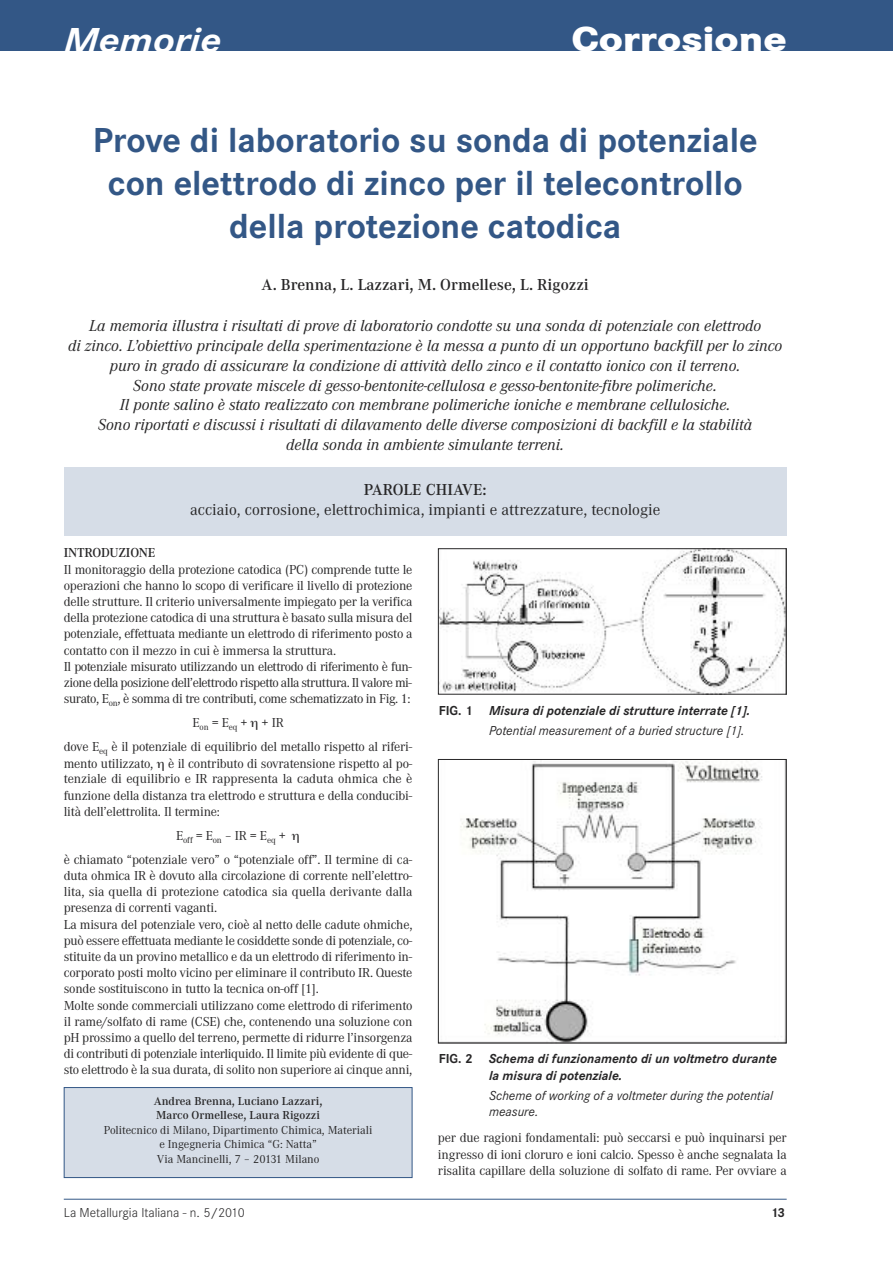
<style>
.page{position:relative;width:893px;height:1263px;background:#fff}
.page>*{position:absolute;margin:0;border:0;box-sizing:border-box;transform-origin:0 0}
.t1{font:700 36px/43.2px "Corporate S";color:#335786;text-align:center}
.t2{font:800 36px "Corporate S";color:#fff;scale:1.14 1}
.t3{font:italic 700 36px "Corporate S";color:#fff;scale:1.14 1}
.t4{font:italic 16.5px/19.8px "Corporate A";color:#272627;text-align:center}
.t5{font:16.5px "Corporate A";color:#272627}
.t6{font:600 16.5px "Corporate A";color:#272627}
.t7{font:13.5px/16.2px "Corporate A";letter-spacing:-.015em;color:#272627}
.t8{font:italic 700 13.5px/20.4px "Corporate S";color:#272627}
.t9{font:italic 13.5px/16.2px "Corporate S";color:#272627}
.t10{font:300 13.5px "Corporate S";color:#272627}
.t11{font:600 13.5px "Corporate A";letter-spacing:-.015em;color:#272627}
.t12{font:700 13.5px "Corporate S";color:#272627}
.t13{font:12px/14.4px "Corporate A";color:#272627;text-align:center}
.t14{font:600 12px/14.4px "Corporate A";color:#272627}
.s1{font-style:normal}
.s2{font-weight:400}
</style>
<div class="page">
<div style="left:0;top:0;width:893px;height:51px;background:#335786"></div>
<hr style="left:64px;top:1199px;width:723px;height:1px;background:#335786">
<div style="left:65px;top:1088px;width:347px;height:89px;background:#d6dde7"></div>
<div style="left:64px;top:1087px;width:348px;height:91px;border:1px solid #335786"></div>
<div style="left:64px;top:467px;width:723px;height:68px;background:#d6dde7"></div>
<img style="left:440px;top:550px;width:345px;height:143px">
<div style="left:438px;top:548px;width:349px;height:147px;border:1px solid #272627"></div>
<img style="left:460px;top:761px;width:325px;height:280px">
<div style="left:438px;top:759px;width:349px;height:284px;border:1px solid #272627"></div>
<h1 class="t3" style="left:64px;top:18px;width:140px">Memorie</h1>
<h1 class="t2" style="left:571px;top:18px;width:190px">Corrosione</h1>
<h1 class="t1" style="left:93px;top:118px;width:666px">Prove di laboratorio su sonda di potenziale con elettrodo di zinco per il telecontrollo della protezione catodica</h1>
<p class="t6" style="left:262px;top:274px;width:329px">A. Brenna, L. Lazzari, M. Ormellese, L. Rigozzi</p>
<p class="t4" style="left:68px;top:316px;width:716px">La memoria illustra i risultati di prove di laboratorio condotte su una sonda di potenziale con elettrodo<br>di zinco. L’obiettivo principale della sperimentazione è la messa a punto di un opportuno backfill per lo zinco puro in grado di assicurare la condizione di attività dello zinco e il contatto ionico con il terreno.<br>Sono state provate miscele di gesso-bentonite-cellulosa e gesso-bentonite-fibre polimeriche.<br>Il ponte salino è stato realizzato con membrane polimeriche ioniche e membrane cellulosiche.<br>Sono riportati e discussi i risultati di dilavamento delle diverse composizioni di backfill e la stabilità<br>della sonda in ambiente simulante terreni.</p>
<p class="t6" style="left:364px;top:480px;width:124px">PAROLE CHIAVE:</p>
<p class="t5" style="left:190px;top:499px;width:472px">acciaio, corrosione, elettrochimica, impianti e attrezzature, tecnologie</p>
<p class="t11" style="left:64px;top:545px;width:93px">INTRODUZIONE</p>
<p class="t7" style="left:64px;top:561px;width:350px">Il monitoraggio della protezione catodica (PC) comprende tutte le operazioni che hanno lo scopo di verificare il livello di protezione delle strutture. Il criterio universalmente impiegato per la verifica della protezione catodica di una struttura è basato sulla misura del potenziale, effettuata mediante un elettrodo di riferimento posto a contatto con il mezzo in cui è immersa la struttura.<br>Il potenziale misurato utilizzando un elettrodo di riferimento è fun&shy;zione della posizione dell’elettrodo rispetto alla struttura. Il valore mi&shy;surato, E<sub>on</sub>, è somma di tre contributi, come schematizzato in Fig. 1:</p>
<p class="t7" style="left:64px;top:711px;width:350px;line-height:23.7px;text-align:center">E<sub>on</sub> = E<sub>eq</sub> + + IR<br>dove E<sub>eq</sub> è il potenziale di equilibrio del metallo rispetto al riferi-</p>
<p class="t7" style="left:64px;top:755px;width:350px;text-align:justify">mento utilizzato, è il contributo di sovratensione rispetto al po&shy;tenziale di equilibrio e IR rappresenta la caduta ohmica che è funzione della distanza tra elettrodo e struttura e della conducibi&shy;lità dell’elettrolita. Il termine:</p>
<p class="t7" style="left:64px;top:823px;width:350px;line-height:23.7px;text-indent:112px">E<sub>off</sub> = E<sub>on</sub> – IR = E<sub>eq</sub> +<br>è chiamato “potenziale vero” o “potenziale off”. Il termine di ca-</p>
<p class="t7" style="left:64px;top:867px;width:350px">duta ohmica IR è dovuto alla circolazione di corrente nell’elettro&shy;lita, sia quella di protezione catodica sia quella derivante dalla presenza di correnti vaganti.<br>La misura del potenziale vero, cioè al netto delle cadute ohmiche, può essere effettuata mediante le cosiddette sonde di potenziale, co&shy;stituite da un provino metallico e da un elettrodo di riferimento in&shy;corporato posti molto vicino per eliminare il contributo IR. Queste sonde sostituiscono in tutto la tecnica on-off [1].<br>Molte sonde commerciali utilizzano come elettrodo di riferimento il rame/solfato di rame (CSE) che, contenendo una soluzione con pH prossimo a quello del terreno, permette di ridurre l’insorgenza di contributi di potenziale interliquido. Il limite più evidente di que&shy;sto elettrodo è la sua durata, di solito non superiore ai cinque anni,</p>
<p class="t14" style="left:154px;top:1093px;width:170px">Andrea Brenna, Luciano Lazzari,<br>Marco Ormellese, Laura Rigozzi</p>
<p class="t13" style="left:104px;top:1122px;width:270px">Politecnico di Milano, Dipartimento Chimica, Materiali e Ingegneria Chimica “G: Natta”<br>Via Mancinelli, 7 – 20131 Milano</p>
<p class="t8" style="left:489px;top:700px;width:263px;text-indent:-50px"><span class="s1">FIG. 1</span> Misura di potenziale di strutture interrate [1].<br><span class="s2">Potential measurement of a buried structure [1].</span></p>
<p class="t8" style="left:489px;top:1050px;width:289px;line-height:16.2px;text-indent:-50px"><span class="s1">FIG. 2</span> Schema di funzionamento di un voltmetro durante la misura di potenziale.</p>
<p class="t9" style="left:489px;top:1087px;width:286px">Scheme of working of a voltmeter during the potential measure.</p>
<p class="t7" style="left:438px;top:1130px;width:350px;text-align:justify">per due ragioni fondamentali: può seccarsi e può inquinarsi per ingresso di ioni cloruro e ioni calcio. Spesso è anche segnalata la risalita capillare della soluzione di solfato di rame. Per ovviare a</p>
<p class="t10" style="left:64px;top:1204px;width:182px">La Metallurgia Italiana - n. 5/2010</p>
<p class="t12" style="left:771px;top:1204px;width:16px">13</p>
</div>
